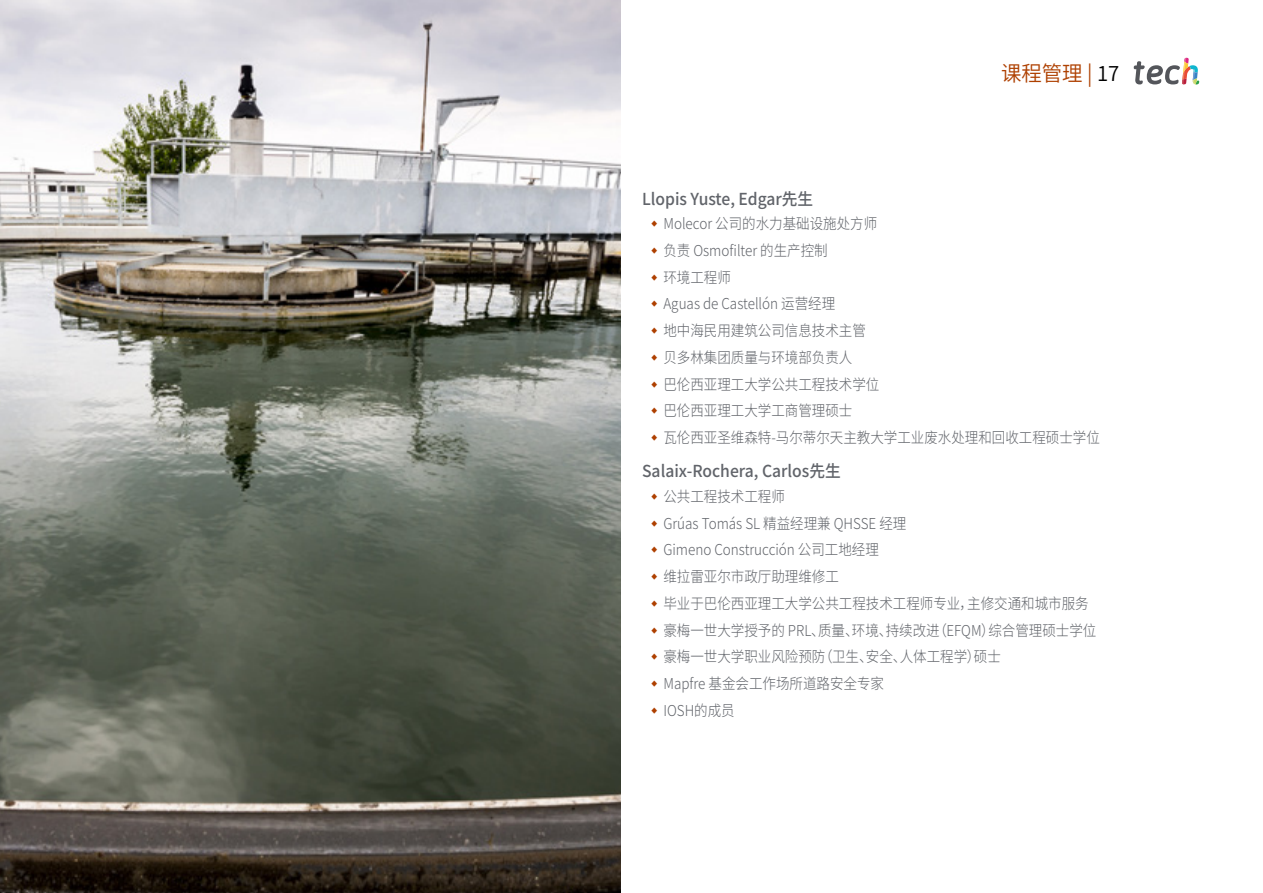
<style>
.page{position:relative;width:1263px;height:893px;background:#fff}
.page>*{position:absolute;margin:0;border:0;box-sizing:border-box;transform-origin:0 0}
.t1{font:21px "Source Han Sans CN";color:#ae4000}
.t2{font:500 16.5px "Source Han Sans CN";color:#61646a;scale:.95 1}
.t3{font:300 15px/26.7px "Source Han Sans CN";color:#61646a;scale:.9 1}
.s1{color:#000}
</style>
<div class="page">
<svg style="left:1134px;top:58px;width:65px;height:27px"></svg>
<img style="left:0;top:0;width:621px;height:893px">
<h1 class="t1" style="left:1001px;top:61px;width:120px">课程管理 | <span class="s1">17</span></h1>
<p class="t2" style="left:642px;top:189px;width:182px">Llopis Yuste, Edgar先生</p>
<p class="t3" style="left:663px;top:210px;width:486px">Molecor 公司的水力基础设施处方师<br>负责 Osmofilter 的生产控制<br>环境工程师<br>Aguas de Castellón 运营经理<br>地中海民用建筑公司信息技术主管<br>贝多林集团质量与环境部负责人<br>巴伦西亚理工大学公共工程技术学位<br>巴伦西亚理工大学工商管理硕士<br>瓦伦西亚圣维森特-马尔蒂尔天主教大学工业废水处理和回收工程硕士学位</p>
<p class="t2" style="left:642px;top:462px;width:211px">Salaix-Rochera, Carlos先生</p>
<p class="t3" style="left:663px;top:483px;width:483px">公共工程技术工程师<br>Grúas Tomás SL 精益经理兼 QHSSE 经理<br>Gimeno Construcción 公司工地经理<br>维拉雷亚尔市政厅助理维修工<br>毕业于巴伦西亚理工大学公共工程技术工程师专业，主修交通和城市服务豪梅一世大学授予的 PRL、质量、环境、持续改进（EFQM）综合管理硕士学位豪梅一世大学职业风险预防（卫生、安全、人体工程学）硕士<br>Mapfre 基金会工作场所道路安全专家<br>IOSH的成员</p>
</div>
